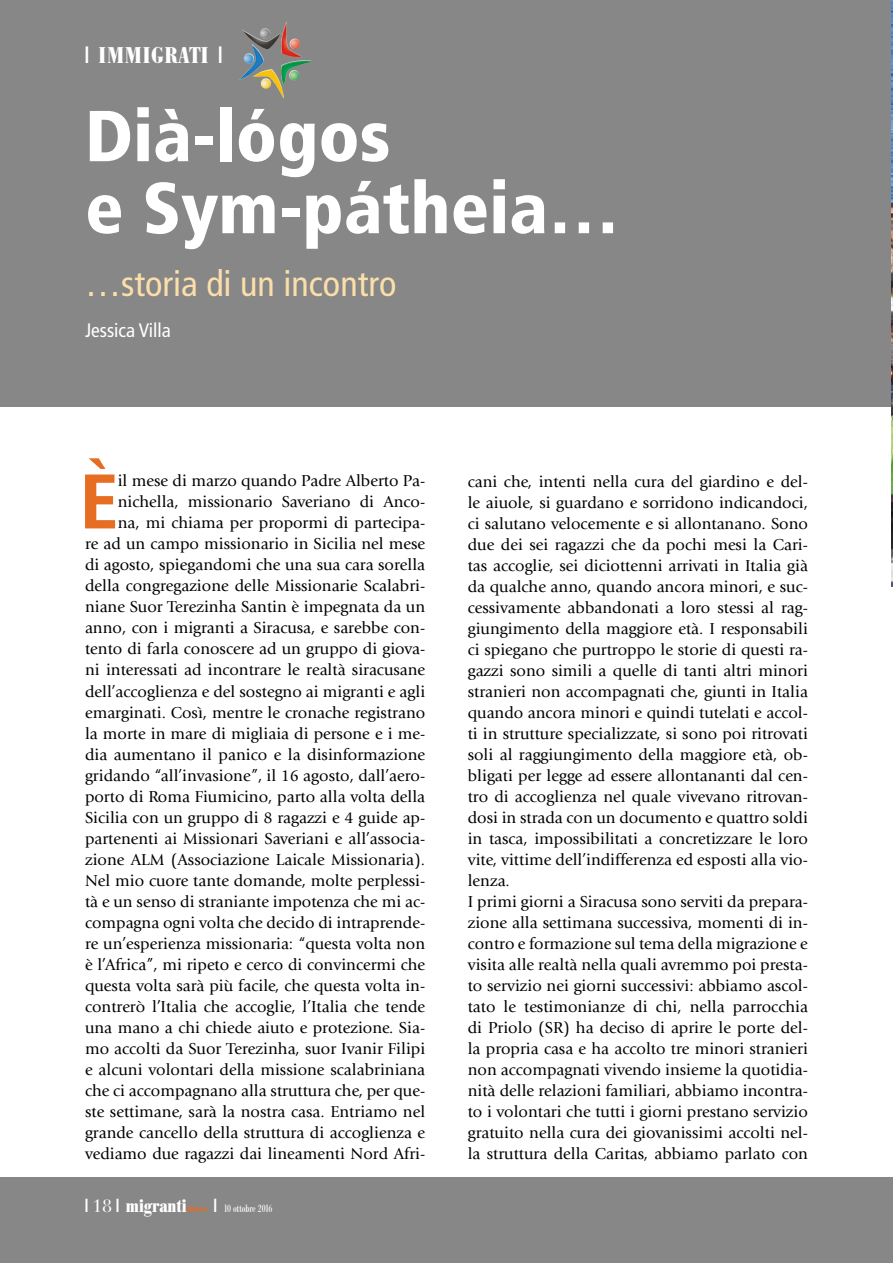
<style>
.page{position:relative;width:893px;height:1263px;background:#fff}
.page>*{position:absolute;margin:0;border:0;box-sizing:border-box;transform-origin:0 0}
.t1{font:700 condensed 74.7px "Univers";color:#e76d23}
.t2{font:900 condensed 72px/72px "Frutiger";color:#fff}
.t3{font:condensed 36px "Frutiger";color:#fbdfab}
.t4{font:700 condensed 22.5px "Bodoni BE";letter-spacing:.04em;color:#fff}
.t5{font:condensed 19.5px "Frutiger";color:#fff}
.t6{font:700 condensed 18px "Bodoni BE";color:#fff}
.t7{font:16.5px/21px "Giovanni";color:#000;text-align:right}
.t8{font:condensed 10.5px "Bodoni BE";color:#fff}
.t9{font:700 condensed 7.5px "Bodoni BE";letter-spacing:.04em;color:#e76d23}
.s1{font-family:"False Positive BRK";font-weight:400;font-stretch:normal}
.s2{font-family:"Bauer Bodoni Std";font-weight:400;font-stretch:normal}
.s3{font-family:"False Positive BRK";font-stretch:normal;font-size:18px}
</style>
<div class="page">
<div style="left:0;top:0;width:893px;height:406px;background:#878787"></div>
<div style="left:0;top:1178px;width:893px;height:85px;background:#878787"></div>
<img style="left:238px;top:21px;width:75px;height:77px">
<img style="left:891px;top:0;width:2px;height:587px">
<h3 class="t4" style="left:85px;top:43px;width:139px"><span class="s1">1</span> IMMIGRATI <span class="s1">1</span></h3>
<h2 class="t2" style="left:85px;top:100px;width:536px">Dià-lógos<br>e Sym-pátheia…</h2>
<h3 class="t3" style="left:85px;top:263px;width:313px">…storia di un incontro</h3>
<p class="t5" style="left:85px;top:318px;width:87px">Jessica Villa</p>
<h1 class="t1" style="left:80px;top:456px;width:39px">È</h1>
<p class="t7" style="left:85px;top:471px;width:342px">il mese di marzo quando Padre Alberto Pa&shy;nichella, missionario Saveriano di Anco-<br>na, mi chiama per propormi di partecipa-<br>re ad un campo missionario in Sicilia nel mese di agosto, spiegandomi che una sua cara sorella della congregazione delle Missionarie Scalabri&shy;niane Suor Terezinha Santin è impegnata da un anno, con i migranti a Siracusa, e sarebbe con&shy;tento di farla conoscere ad un gruppo di giova&shy;ni interessati ad incontrare le realtà siracusane dell’accoglienza e del sostegno ai migranti e agli emarginati. Così, mentre le cronache registrano la morte in mare di migliaia di persone e i me&shy;dia aumentano il panico e la disinformazione gridando “all’invasione”, il 16 agosto, dall’aero&shy;porto di Roma Fiumicino, parto alla volta della Sicilia con un gruppo di 8 ragazzi e 4 guide ap&shy;partenenti ai Missionari Saveriani e all’associa&shy;zione ALM (Associazione Laicale Missionaria).<br>Nel mio cuore tante domande, molte perplessi&shy;tà e un senso di straniante impotenza che mi ac&shy;compagna ogni volta che decido di intraprende&shy;re un’esperienza missionaria: “questa volta non è l’Africa”, mi ripeto e cerco di convincermi che questa volta sarà più facile, che questa volta in&shy;contrerò l’Italia che accoglie, l’Italia che tende una mano a chi chiede aiuto e protezione. Sia&shy;mo accolti da Suor Terezinha, suor Ivanir Filipi e alcuni volontari della missione scalabriniana che ci accompagnano alla struttura che, per que&shy;ste settimane, sarà la nostra casa. Entriamo nel grande cancello della struttura di accoglienza e vediamo due ragazzi dai lineamenti Nord Afri-</p>
<p class="t7" style="left:468px;top:471px;width:342px;text-align:left">cani che, intenti nella cura del giardino e del&shy;le aiuole, si guardano e sorridono indicandoci, ci salutano velocemente e si allontanano. Sono due dei sei ragazzi che da pochi mesi la Cari&shy;tas accoglie, sei diciottenni arrivati in Italia già da qualche anno, quando ancora minori, e suc&shy;cessivamente abbandonati a loro stessi al rag&shy;giungimento della maggiore età. I responsabili ci spiegano che purtroppo le storie di questi ra&shy;gazzi sono simili a quelle di tanti altri minori stranieri non accompagnati che, giunti in Italia quando ancora minori e quindi tutelati e accol&shy;ti in strutture specializzate, si sono poi ritrovati soli al raggiungimento della maggiore età, ob&shy;bligati per legge ad essere allontananti dal cen&shy;tro di accoglienza nel quale vivevano ritrovan&shy;dosi in strada con un documento e quattro soldi in tasca, impossibilitati a concretizzare le loro vite, vittime dell’indifferenza ed esposti alla vio&shy;lenza.<br>I primi giorni a Siracusa sono serviti da prepara&shy;zione alla settimana successiva, momenti di in&shy;contro e formazione sul tema della migrazione e visita alle realtà nella quali avremmo poi presta&shy;to servizio nei giorni successivi: abbiamo ascol&shy;tato le testimonianze di chi, nella parrocchia di Priolo (SR) ha deciso di aprire le porte del&shy;la propria casa e ha accolto tre minori stranieri non accompagnati vivendo insieme la quotidia&shy;nità delle relazioni familiari, abbiamo incontra&shy;to i volontari che tutti i giorni prestano servizio gratuito nella cura dei giovanissimi accolti nel&shy;la struttura della Caritas, abbiamo parlato con</p>
<p class="t6" style="left:85px;top:1196px;width:103px"><span class="s1">1</span> <span class="s2">18</span> <span class="s1">1</span> migranti</p>
<p class="t9" style="left:187px;top:1205px;width:22px">PRESS</p>
<p class="t8" style="left:214px;top:1203px;width:60px"><span class="s3">1</span> 10 ottobre 2016</p>
</div>
